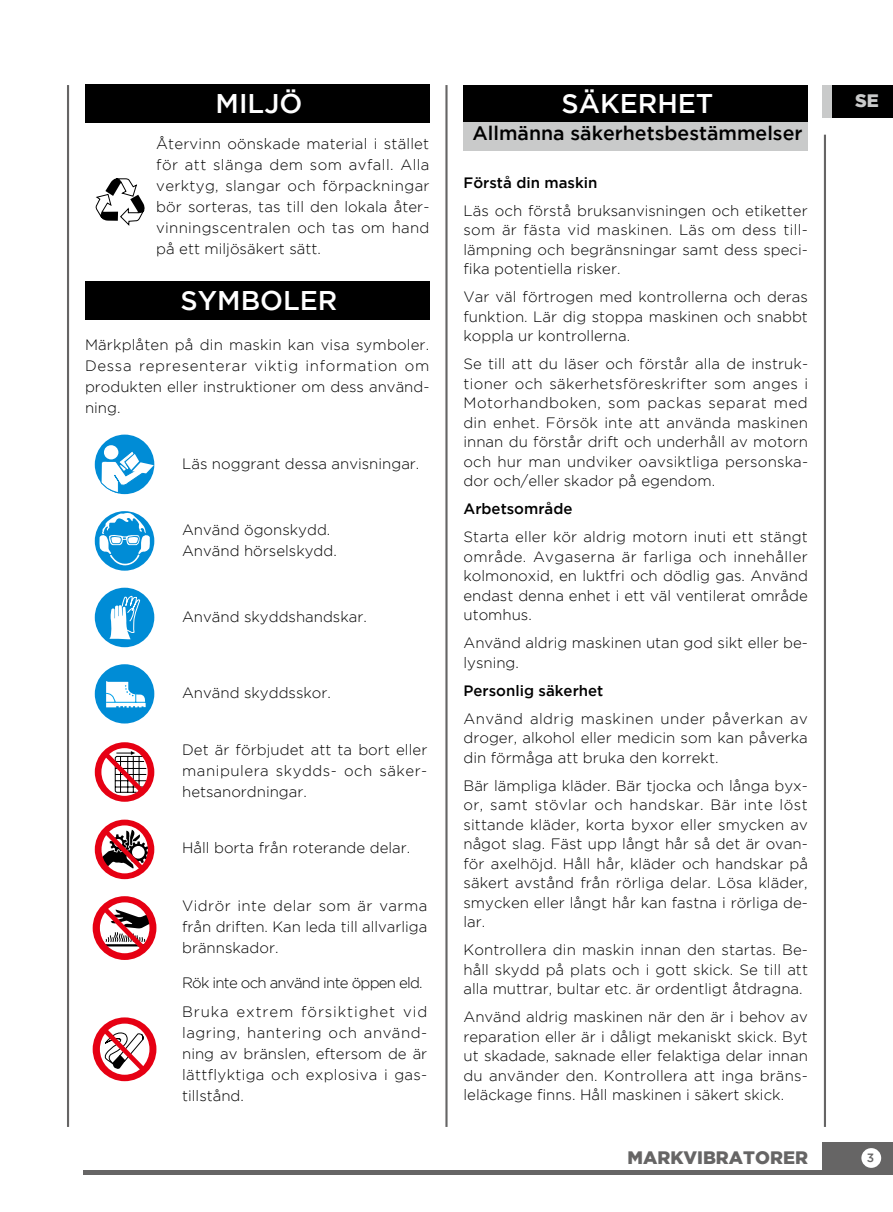
<style>
.page{position:relative;width:893px;height:1212px;background:#fff}
.page>*{position:absolute;margin:0;border:0;box-sizing:border-box;transform-origin:0 0}
.t1{font:500 27px "Gotham";color:#fff}
.t2{font:500 19.5px "Gotham";color:#000}
.t3{font:900 18px "Gotham";color:#666565}
.t4{font:900 18px "Gotham";color:#c9caca}
.t5{font:300 15px/19.5px "Gotham";color:#000;text-align:justify}
.t6{font:300 15px/29.5px "Gotham";letter-spacing:.06em;color:#000}
.t7{font:500 15px "Gotham";color:#000}
.t8{font:500 12px "Gotham";color:#666565}
</style>
<div class="page">
<div style="left:822px;top:1142px;width:71px;height:32px;background:#666565"></div>
<hr style="left:84px;top:1170px;width:738px;height:4px;background:#666565">
<div style="left:861px;top:1148px;width:20px;height:20px;background:#fff;border-radius:50%"></div>
<div style="left:822px;top:85px;width:71px;height:32px;background:#000"></div>
<div style="left:822px;top:85px;width:9px;height:32px;background:#c9caca"></div>
<hr style="left:824px;top:135px;width:2px;height:992px;background:#666565">
<hr style="left:445px;top:85px;width:3px;height:1042px;background:#666565">
<hr style="left:67px;top:85px;width:2px;height:1042px;background:#666565">
<div style="left:85px;top:85px;width:344px;height:38px;background:#000"></div>
<div style="left:85px;top:282px;width:344px;height:38px;background:#000"></div>
<svg style="left:95px;top:178px;width:50px;height:47px"></svg>
<div style="left:463px;top:85px;width:345px;height:38px;background:#000"></div>
<div style="left:463px;top:123px;width:345px;height:28px;background:#c9caca"></div>
<div style="left:95px;top:435px;width:59px;height:59px;background:#008cd6;border-radius:50%"></div>
<div style="left:104px;top:445px;width:14px;height:14px;background:#fff;border-radius:50%"></div>
<svg style="left:100px;top:451px;width:54px;height:42px"></svg>
<div style="left:95px;top:511px;width:59px;height:60px;background:#008cd6;border-radius:50%"></div>
<svg style="left:99px;top:511px;width:51px;height:55px"></svg>
<div style="left:95px;top:588px;width:59px;height:59px;background:#008cd6;border-radius:50%"></div>
<svg style="left:109px;top:595px;width:31px;height:44px"></svg>
<div style="left:95px;top:664px;width:59px;height:59px;background:#008cd6;border-radius:50%"></div>
<svg style="left:106px;top:681px;width:40px;height:27px"></svg>
<svg style="left:95px;top:742px;width:59px;height:60px"></svg>
<svg style="left:95px;top:820px;width:59px;height:59px"></svg>
<svg style="left:93px;top:896px;width:63px;height:64px"></svg>
<svg style="left:93px;top:1017px;width:63px;height:64px"></svg>
<h1 class="t1" style="left:216px;top:88px;width:88px">MILJÖ</h1>
<p class="t4" style="left:855px;top:90px;width:25px">SE</p>
<h1 class="t1" style="left:561px;top:88px;width:153px">SÄKERHET</h1>
<h2 class="t2" style="left:472px;top:122px;width:332px">Allmänna säkerhetsbestämmelser</h2>
<p class="t7" style="left:463px;top:174px;width:135px">Förstå din maskin</p>
<p class="t5" style="left:463px;top:200px;width:346px">Läs och förstå bruksanvisningen och etiketter som är fästa vid maskinen. Läs om dess til - lämpning och begränsningar samt dess speci&shy;fika potentiella risker.</p>
<p class="t5" style="left:463px;top:287px;width:346px">Var väl förtrogen med kontrollerna och deras funktion. Lär dig stoppa maskinen och snabbt koppla ur kontrollerna.</p>
<p class="t5" style="left:463px;top:354px;width:346px">Se till att du läser och förstår alla de instruk&shy;tioner och säkerhetsföreskrifter som anges i Motorhandboken, som packas separat med din enhet. Försök inte att använda maskinen innan du förstår drift och underhåll av motorn och hur man undviker oavsiktliga personska&shy;dor och/eller skador på egendom.</p>
<p class="t7" style="left:463px;top:500px;width:111px">Arbetsområde</p>
<p class="t5" style="left:463px;top:527px;width:346px">Starta eller kör aldrig motorn inuti ett stängt område. Avgaserna är farliga och innehåller kolmonoxid, en luktfri och dödlig gas. Använd endast denna enhet i ett väl ventilerat område utomhus.</p>
<p class="t5" style="left:463px;top:633px;width:346px">Använd aldrig maskinen utan god sikt eller be&shy;lysning.</p>
<p class="t7" style="left:463px;top:682px;width:141px">Personlig säkerhet</p>
<p class="t5" style="left:463px;top:708px;width:346px">Använd aldrig maskinen under påverkan av droger, alkohol eller medicin som kan påverka din förmåga att bruka den korrekt.</p>
<p class="t5" style="left:463px;top:775px;width:346px">Bär lämpliga kläder. Bär tjocka och långa byx&shy;or, samt stövlar och handskar. Bär inte löst sittande kläder, korta byxor eller smycken av något slag. Fäst upp långt hår så det är ovan&shy;för axelhöjd. Håll hår, kläder och handskar på säkert avstånd från rörliga delar. Lösa kläder, smycken eller långt hår kan fastna i rörliga de&shy;lar.</p>
<p class="t5" style="left:463px;top:940px;width:346px">Kontrollera din maskin innan den startas. Be&shy;håll skydd på plats och i gott skick. Se till att alla muttrar, bultar etc. är ordentligt åtdragna.</p>
<p class="t5" style="left:463px;top:1007px;width:346px">Använd aldrig maskinen när den är i behov av reparation eller är i dåligt mekaniskt skick. Byt ut skadade, saknade eller felaktiga delar innan du använder den. Kontrollera att inga bräns&shy;leläckage finns. Håll maskinen i säkert skick.</p>
<p class="t5" style="left:156px;top:133px;width:275px;line-height:21px">Återvinn oönskade material i stället för att slänga dem som avfall. Alla verktyg, slangar och förpackningar bör sorteras, tas till den lokala åter&shy;vinningscentralen och tas om hand på ett miljösäkert sätt.</p>
<h1 class="t1" style="left:181px;top:285px;width:158px">SYMBOLER</h1>
<p class="t5" style="left:85px;top:334px;width:346px;line-height:21px">Märkplåten på din maskin kan visa symboler.<br>Dessa representerar viktig information om produkten eller instruktioner om dess använd&shy;ning.</p>
<p class="t5" style="left:182px;top:453px;width:239px">Läs noggrant dessa anvisningar.</p>
<p class="t5" style="left:182px;top:519px;width:156px;line-height:20.5px">Använd ögonskydd.<br>Använd hörselskydd.</p>
<p class="t5" style="left:182px;top:606px;width:186px">Använd skyddshandskar.</p>
<p class="t5" style="left:182px;top:683px;width:150px">Använd skyddsskor.</p>
<p class="t5" style="left:182px;top:738px;width:247px;line-height:21px">Det är förbjudet att ta bort eller manipulera skydds- och säker&shy;hetsanordningar.</p>
<p class="t5" style="left:182px;top:838px;width:230px">Håll borta från roterande delar.</p>
<p class="t5" style="left:182px;top:895px;width:247px;line-height:21px">Vidrör inte delar som är varma från driften. Kan leda till allvarliga brännskador.</p>
<p class="t6" style="left:182px;top:968px;width:247px">Rök inte och använd inte öppen eld.<br>Bruka extrem försiktighet vid</p>
<p class="t5" style="left:182px;top:1022px;width:247px;line-height:21px">lagring, hantering och använd&shy;ning av bränslen, eftersom de är lättflyktiga och explosiva i gas&shy;tillstånd.</p>
<p class="t3" style="left:627px;top:1147px;width:182px">MARKVIBRATORER</p>
<p class="t8" style="left:867px;top:1151px;width:9px">3</p>
</div>
